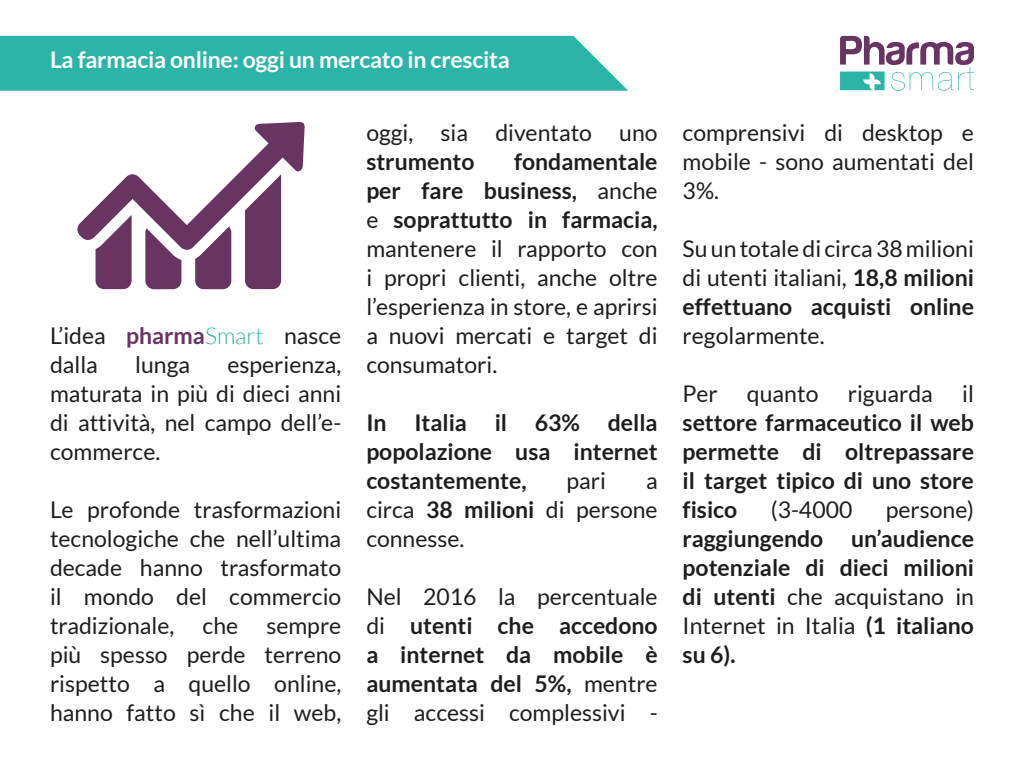
<style>
.page{position:relative;width:1024px;height:768px;background:#fff}
.page>*{position:absolute;margin:0;border:0;box-sizing:border-box;transform-origin:0 0}
.t1{font:23px/29px "Lato";color:#1e1e1e;text-align:justify}
.t2{font:700 23px/29px "Lato";color:#1e1e1e;text-align:justify}
.t3{font:700 23px "Lato";letter-spacing:-.01em;color:#fff}
.s1{font-weight:700;color:#683461}
.s2{font-weight:300;color:#2db4a9}
.s3{font-weight:700}
.s4{font-weight:400}
</style>
<div class="page">
<div style="left:0;top:36px;width:628px;height:55px;background:#2db4a9"></div>
<svg style="left:77px;top:122px;width:228px;height:167px"></svg>
<svg style="left:840px;top:36px;width:134px;height:55px"></svg>
<p class="t3" style="left:50px;top:46px;width:461px">La farmacia online: oggi un mercato in crescita</p>
<p class="t1" style="left:50px;top:321px;width:293px">L’idea <span class="s1">pharma</span><span class="s2">Smart</span> nasce dalla</p>
<p class="t1" style="left:135px;top:350px;width:56px">lunga</p>
<p class="t1" style="left:50px;top:350px;width:293px;text-indent:177px">esperienza, maturata in più di dieci anni di attività, nel campo dell’e&shy;commerce.</p>
<p class="t1" style="left:50px;top:495px;width:293px">Le profonde trasformazioni tecnologiche che nell’ultima decade hanno trasformato il mondo del commercio tradizionale, che sempre più spesso perde terreno rispetto a quello online, hanno fatto sì che il web,</p>
<p class="t1" style="left:366px;top:118px;width:293px">oggi, sia diventato uno <span class="s3">strumento</span></p>
<p class="t1" style="left:366px;top:147px;width:293px;text-indent:148px"><span class="s3">fondamentale per fare business,</span> anche e <span class="s3">soprattutto in farmacia, </span>mantenere il rapporto con i propri clienti, anche oltre l’esperienza in store, e aprirsi a nuovi mercati e target di consumatori.</p>
<p class="t2" style="left:366px;top:407px;width:293px">In Italia il 63% della popolazione usa internet costantemente,</p>
<p class="t1" style="left:567px;top:466px;width:41px">pari</p>
<p class="t1" style="left:366px;top:466px;width:293px;text-indent:280px">a circa <span class="s3">38 milioni</span> di persone connesse.</p>
<p class="t1" style="left:366px;top:582px;width:293px">Nel 2016 la percentuale di <span class="s3">utenti che accedono a internet da mobile è aumentata del 5%,</span> mentre gli accessi complessivi -</p>
<p class="t1" style="left:683px;top:118px;width:293px">comprensivi di desktop e mobile - sono aumentati del 3%.</p>
<p class="t1" style="left:683px;top:234px;width:293px">Su un totale di circa 38 milioni di utenti italiani, <span class="s3">18,8 milioni effettuano acquisti online </span>regolarmente.</p>
<p class="t1" style="left:683px;top:379px;width:37px">Per</p>
<p class="t1" style="left:747px;top:379px;width:73px">quanto</p>
<p class="t1" style="left:848px;top:379px;width:87px">riguarda</p>
<p class="t2" style="left:683px;top:378px;width:293px;text-indent:280px"><span class="s4">il </span>settore farmaceutico il web permette di oltrepassare il target tipico di uno store fisico</p>
<p class="t2" style="left:683px;top:494px;width:293px;text-indent:203px"><span class="s4">persone) </span>raggiungendo un’audience potenziale di dieci milioni di utenti <span class="s4">che acquistano in Internet in Italia</span> (1 italiano su 6).</p>
<p class="t1" style="left:771px;top:495px;width:83px">(3-4000</p>
</div>
